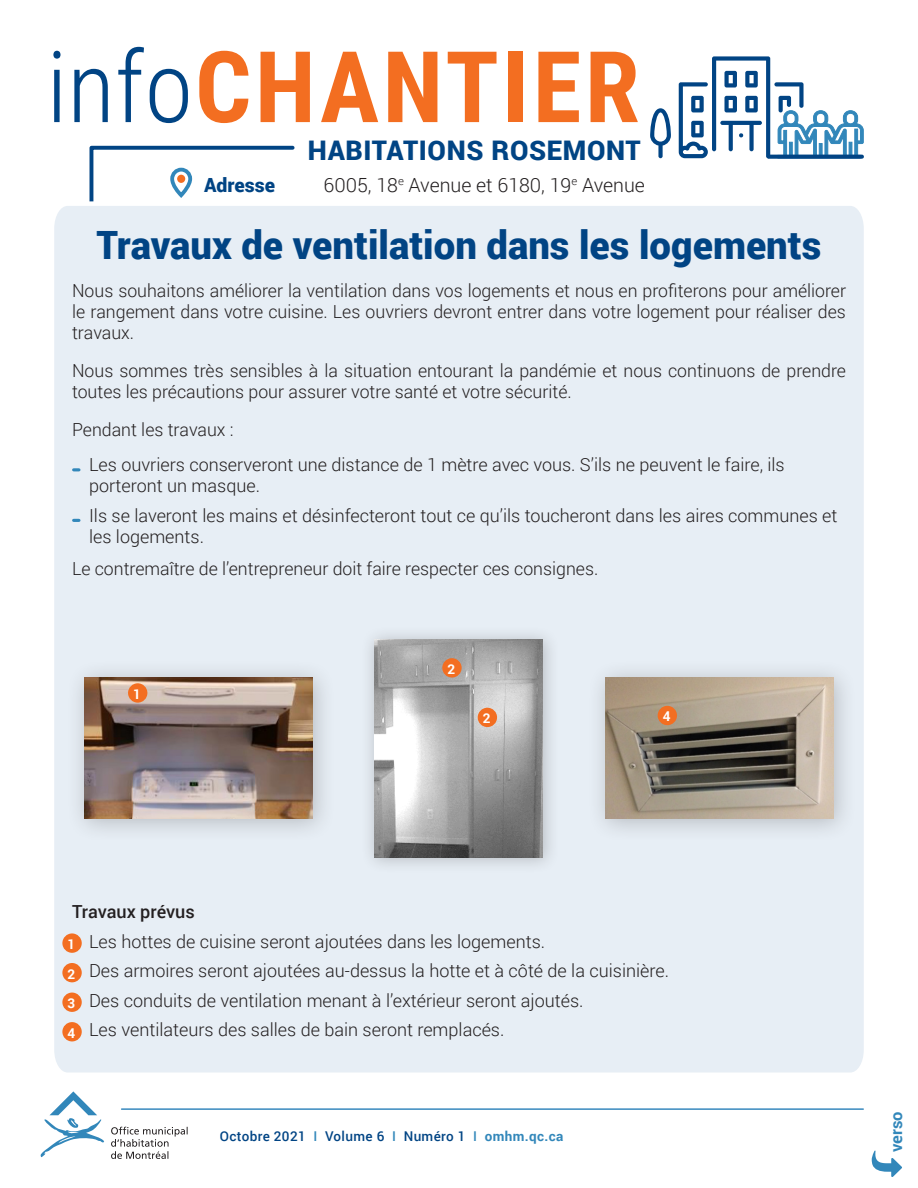
<style>
.page{position:relative;width:918px;height:1188px;background:#fff}
.page>*{position:absolute;margin:0;border:0;box-sizing:border-box;transform-origin:0 0}
.t1{font:700 99px "Roboto Condensed";letter-spacing:.035em;color:#f36e21}
.Couvert_intro_gras{font:900 39px "Roboto";color:#014484}
.t2{font:900 27px "Roboto";letter-spacing:.025em;color:#014484}
.text{font:300 19.5px "Roboto";color:#231f20}
.text-2{font:900 19.5px "Roboto";color:#014484}
.Couvert_intro_gras-2{font:300 18px/21px "Roboto";color:#231f20}
.Couvert_intro_gras-3{font:500 18px "Roboto";color:#231f20}
.Couvert_intro_gras-4{font:700 16.5px "Roboto";color:#3287ba}
.t3{font:500 13.5px "Roboto";letter-spacing:.025em;color:#014484}
.t4{font:700 13.5px "Roboto";color:#fff}
.s1{font-weight:300;color:#014484}
.s2{color:#3287ba}
.s3{font-weight:700;color:#3287ba}
</style>
<div class="page">
<svg style="left:89px;top:145px;width:206px;height:54px"></svg>
<div style="left:54px;top:199px;width:810px;height:874px;background:#e7eef5"></div>
<svg style="left:74px;top:468px;width:5px;height:3px"></svg>
<svg style="left:74px;top:519px;width:5px;height:3px"></svg>
<svg style="left:650px;top:108px;width:21px;height:50px"></svg>
<svg style="left:679px;top:56px;width:185px;height:103px"></svg>
<svg style="left:769px;top:155px;width:93px;height:4px"></svg>
<div style="left:170px;top:168px;width:22px;height:29px;border:4px solid #3287ba;border-radius:9px"></div>
<div style="left:177px;top:175px;width:8px;height:8px;background:#f36e21;border-radius:50%"></div>
<svg style="left:872px;top:1151px;width:30px;height:26px"></svg>
<svg style="left:41px;top:1091px;width:63px;height:66px"></svg>
<svg style="left:111px;top:1127px;width:77px;height:32px"></svg>
<hr style="left:122px;top:1108px;width:741px;height:2px;background:#3889be">
<div style="left:62px;top:933px;width:20px;height:20px;background:#f36e21;border-radius:50%"></div>
<div style="left:62px;top:963px;width:20px;height:19px;background:#f36e21;border-radius:50%"></div>
<div style="left:62px;top:993px;width:20px;height:19px;background:#f36e21;border-radius:50%"></div>
<div style="left:62px;top:1022px;width:20px;height:19px;background:#f36e21;border-radius:50%"></div>
<div style="left:66px;top:659px;width:270px;height:184px;background:#231f20;opacity:.25"></div>
<img style="left:85px;top:678px;width:227px;height:141px">
<div style="left:128px;top:683px;width:19px;height:20px;background:#f36e21;border-radius:50%"></div>
<div style="left:361px;top:626px;width:199px;height:249px;background:#231f20;opacity:.25"></div>
<img style="left:374px;top:639px;width:168px;height:218px">
<div style="left:442px;top:658px;width:20px;height:20px;background:#f36e21;border-radius:50%"></div>
<div style="left:587px;top:659px;width:270px;height:184px;background:#231f20;opacity:.25"></div>
<img style="left:606px;top:678px;width:227px;height:141px">
<div style="left:658px;top:706px;width:19px;height:19px;background:#f36e21;border-radius:50%"></div>
<div style="left:478px;top:708px;width:19px;height:19px;background:#f36e21;border-radius:50%"></div>
<p class="t1" style="left:46px;top:18px;width:595px"><span class="s1">info</span>CHANTIER</p>
<p class="t2" style="left:308px;top:132px;width:334px">HABITATIONS ROSEMONT</p>
<p class="text-2" style="left:204px;top:171px;width:72px">Adresse</p>
<p class="text" style="left:324px;top:171px;width:323px">6005, 18<sup>e</sup> Avenue et 6180, 19<sup>e</sup> Avenue</p>
<p class="Couvert_intro_gras" style="left:97px;top:218px;width:726px">Travaux de ventilation dans les logements</p>
<p class="Couvert_intro_gras-2" style="left:72px;top:279px;width:775px;text-align:justify">Nous souhaitons améliorer la ventilation dans vos logements et nous en profiterons pour améliorer le rangement dans votre cuisine. Les ouvriers devront entrer dans votre logement pour réaliser des travaux.</p>
<p class="Couvert_intro_gras-2" style="left:72px;top:359px;width:775px">Nous sommes très sensibles à la situation entourant la pandémie et nous continuons de prendre toutes les précautions pour assurer votre santé et votre sécurité.</p>
<p class="Couvert_intro_gras-2" style="left:72px;top:418px;width:163px">Pendant les travaux :</p>
<p class="Couvert_intro_gras-2" style="left:89px;top:454px;width:697px">Les ouvriers conserveront une distance de 1 mètre avec vous. S’ils ne peuvent le faire, ils porteront un masque.</p>
<p class="Couvert_intro_gras-2" style="left:89px;top:504px;width:750px">Ils se laveront les mains et désinfecteront tout ce qu’ils toucheront dans les aires communes et les logements.</p>
<p class="Couvert_intro_gras-2" style="left:72px;top:558px;width:528px">Le contremaître de l’entrepreneur doit faire respecter ces consignes.</p>
<p class="t4" style="left:133px;top:685px;width:9px">1</p>
<p class="t4" style="left:447px;top:660px;width:9px">2</p>
<p class="t4" style="left:483px;top:709px;width:9px">2</p>
<p class="t4" style="left:663px;top:707px;width:9px">4</p>
<p class="Couvert_intro_gras-3" style="left:72px;top:899px;width:124px">Travaux prévus</p>
<p class="Couvert_intro_gras-2" style="left:89px;top:930px;width:458px">Les hottes de cuisine seront ajoutées dans les logements.</p>
<p class="Couvert_intro_gras-2" style="left:89px;top:960px;width:581px">Des armoires seront ajoutées au-dessus la hotte et à côté de la cuisinière.</p>
<p class="Couvert_intro_gras-2" style="left:89px;top:989px;width:496px">Des conduits de ventilation menant à l’extérieur seront ajoutés.</p>
<p class="Couvert_intro_gras-2" style="left:89px;top:1019px;width:417px">Les ventilateurs des salles de bain seront remplacés.</p>
<p class="t4" style="left:68px;top:935px;width:9px">1</p>
<p class="t4" style="left:68px;top:964px;width:9px">2</p>
<p class="t4" style="left:68px;top:994px;width:9px">3</p>
<p class="t4" style="left:68px;top:1023px;width:9px">4</p>
<p class="t3" style="left:220px;top:1126px;width:345px">Octobre 2021 <span class="s2">I</span> Volume 6 <span class="s2">I</span> Numéro 1 <span class="s2">I</span> <span class="s3">omhm.qc.ca</span></p>
<p class="Couvert_intro_gras-4" style="left:885px;top:1152px;width:42px;rotate:-90deg">verso</p>
</div>
